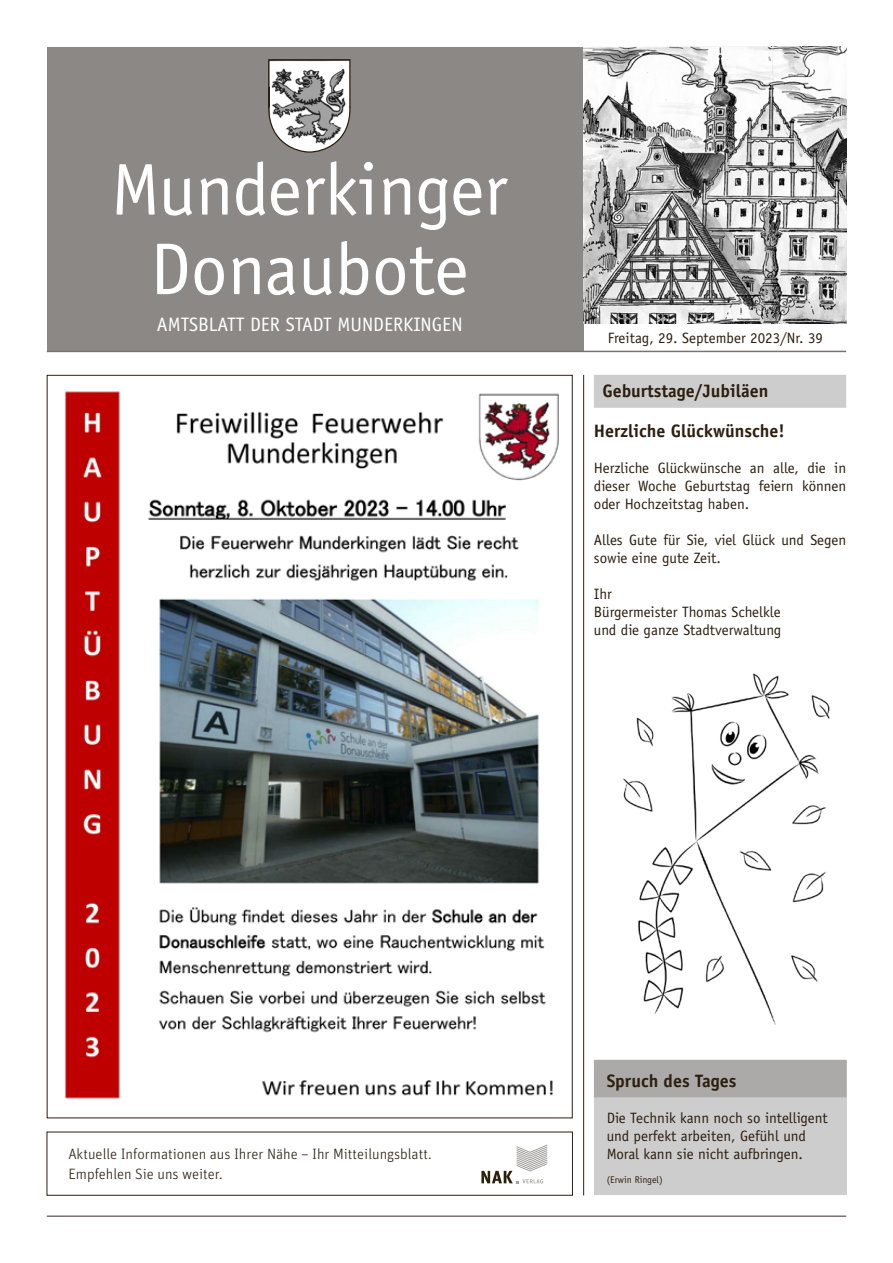
<style>
.page{position:relative;width:893px;height:1263px;background:#fff}
.page>*{position:absolute;margin:0;border:0;box-sizing:border-box;transform-origin:0 0}
.t1{font:73.5px/79.5px "Officina Sans";color:#fff;text-align:center}
.t2{font:19.5px "Officina Sans";color:#fff}
.t3{font:700 18px "Officina Sans";color:#2d1f0f}
.t4{font:15px/18px "Officina Sans";color:#2d1f0f}
.t5{font:300 15px/19.5px "Unit Pro";color:#2d1f0f}
.t6{font:9.75px "Officina Sans";color:#2d1f0f}
</style>
<div class="page">
<hr style="left:583px;top:375px;width:1px;height:820px;background:#2d1f0f">
<hr style="left:47px;top:1215px;width:799px;height:2px;background:#787370">
<div style="left:47px;top:47px;width:536px;height:304px;background:#8c8886"></div>
<img style="left:583px;top:47px;width:263px;height:277px">
<svg style="left:268px;top:59px;width:83px;height:94px"></svg>
<hr style="left:47px;top:351px;width:799px;height:1px;background:#787370">
<div style="left:594px;top:375px;width:252px;height:33px;background:#cecdcd"></div>
<div style="left:594px;top:1060px;width:252px;height:135px;background:#cecdcd"></div>
<div style="left:594px;top:1060px;width:252px;height:37px;background:#acaaa9"></div>
<img style="left:65px;top:391px;width:494px;height:708px">
<svg style="left:481px;top:1144px;width:67px;height:39px"></svg>
<img style="left:623px;top:673px;width:207px;height:352px">
<h1 class="t1" style="left:111px;top:150px;width:398px">Munderkinger<br>Donaubote</h1>
<h2 class="t2" style="left:157px;top:313px;width:307px">AMTSBLATT DER STADT MUNDERKINGEN</h2>
<p class="t4" style="left:608px;top:329px;width:217px">Freitag, 29. September 2023/Nr. 39</p>
<p class="t3" style="left:602px;top:379px;width:167px">Geburtstage/Jubiläen</p>
<p class="t3" style="left:594px;top:419px;width:193px">Herzliche Glückwünsche!</p>
<p class="t4" style="left:594px;top:459px;width:254px;text-align:justify">Herzliche Glückwünsche an alle, die in dieser Woche Geburtstag feiern können oder Hochzeitstag haben.</p>
<p class="t4" style="left:594px;top:531px;width:254px">Alles Gute für Sie, viel Glück und Segen sowie eine gute Zeit.</p>
<p class="t4" style="left:594px;top:585px;width:189px">Ihr<br>Bürgermeister Thomas Schelkle und die ganze Stadtverwaltung</p>
<p class="t5" style="left:68px;top:1144px;width:365px">Aktuelle Informationen aus Ihrer Nähe – Ihr Mitteilungsblatt.<br>Empfehlen Sie uns weiter.</p>
<p class="t3" style="left:607px;top:1070px;width:131px">Spruch des Tages</p>
<p class="t4" style="left:607px;top:1109px;width:222px">Die Technik kann noch so intelligent und perfekt arbeiten, Gefühl und<br>Moral kann sie nicht aufbringen.</p>
<p class="t6" style="left:607px;top:1174px;width:57px">(Erwin Ringel)</p>
</div>
